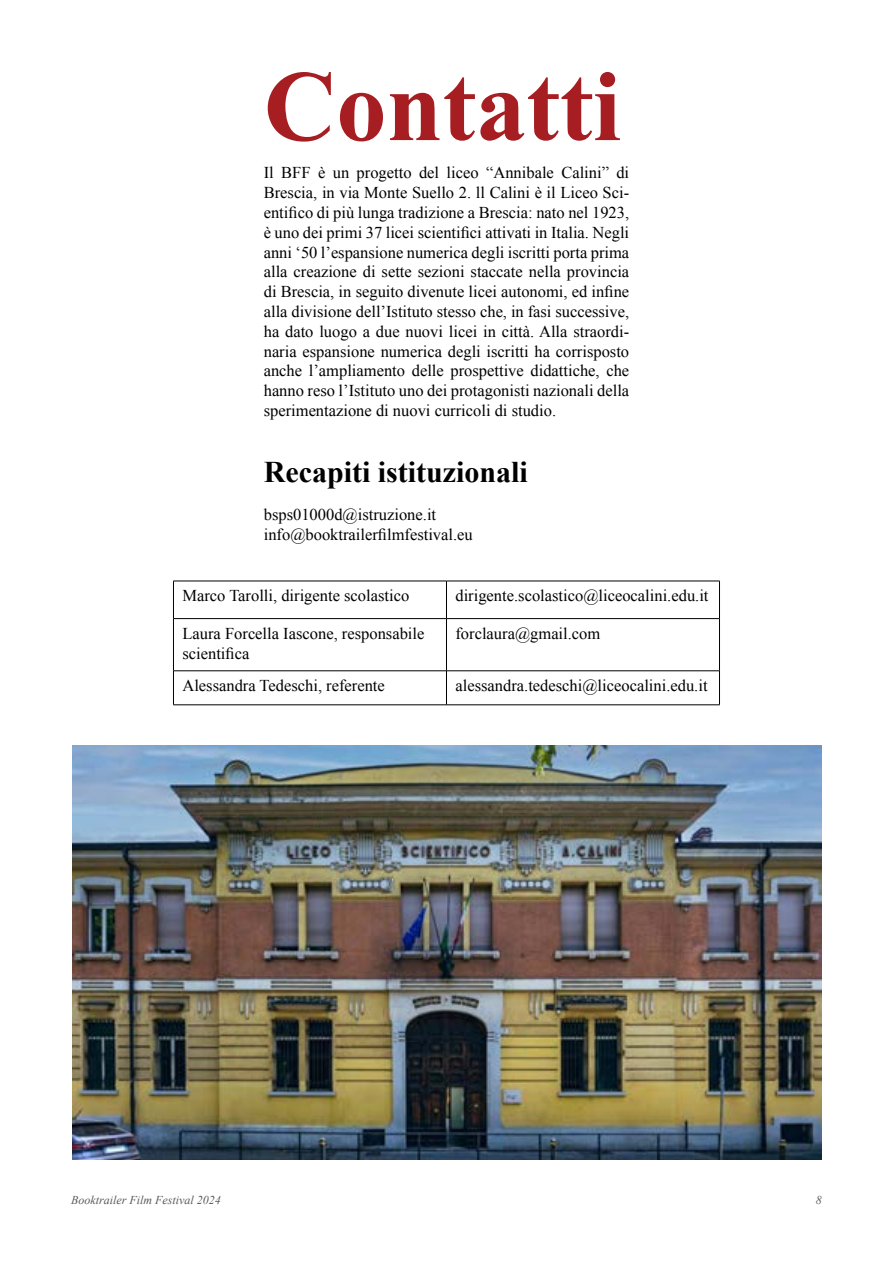
<style>
.page{position:relative;width:893px;height:1263px;background:#fff}
.page>*{position:absolute;margin:0;border:0;box-sizing:border-box;transform-origin:0 0}
.t1{font:700 100.5px "Times New Roman";color:#a61e22}
.t2{font:700 30px "Times New Roman";color:#000}
.t3{font:16.5px/19.8px "Times New Roman";color:#000}
.t4{font:italic 12px "Times New Roman";color:#58595b}
</style>
<div class="page">
<img style="left:72px;top:746px;width:750px;height:413px">
<hr style="left:173px;top:581px;width:273px;height:1px;background:#000">
<hr style="left:173px;top:581px;width:1px;height:37px;background:#000">
<hr style="left:446px;top:581px;width:274px;height:1px;background:#000">
<hr style="left:446px;top:581px;width:1px;height:37px;background:#000">
<hr style="left:719px;top:581px;width:1px;height:37px;background:#000">
<hr style="left:173px;top:618px;width:273px;height:1px;background:#000">
<hr style="left:173px;top:619px;width:1px;height:52px;background:#000">
<hr style="left:446px;top:618px;width:274px;height:1px;background:#000">
<hr style="left:446px;top:619px;width:1px;height:52px;background:#000">
<hr style="left:719px;top:619px;width:1px;height:52px;background:#000">
<hr style="left:173px;top:670px;width:273px;height:1px;background:#000">
<hr style="left:173px;top:671px;width:1px;height:34px;background:#000">
<hr style="left:446px;top:670px;width:274px;height:1px;background:#000">
<hr style="left:446px;top:671px;width:1px;height:34px;background:#000">
<hr style="left:719px;top:671px;width:1px;height:34px;background:#000">
<hr style="left:173px;top:704px;width:273px;height:1px;background:#000">
<hr style="left:446px;top:704px;width:274px;height:1px;background:#000">
<h1 class="t1" style="left:264px;top:37px;width:359px">Contatti</h1>
<p class="t3" style="left:264px;top:163px;width:367px;text-align:justify">Il BFF è un progetto del liceo “Annibale Calini” di Brescia, in via Monte Suello 2. ll Calini è il Liceo Sci&shy;entifico di più lunga tradizione a Brescia: nato nel 1923, è uno dei primi 37 licei scientifici attivati in Italia. Negli anni ‘50 l’espansione numerica degli iscritti porta prima alla creazione di sette sezioni staccate nella provincia di Brescia, in seguito divenute licei autonomi, ed infine alla divisione dell’Istituto stesso che, in fasi successive, ha dato luogo a due nuovi licei in città. Alla straordi&shy;naria espansione numerica degli iscritti ha corrisposto anche l’ampliamento delle prospettive didattiche, che hanno reso l’Istituto uno dei protagonisti nazionali della sperimentazione di nuovi curricoli di studio.</p>
<h2 class="t2" style="left:264px;top:451px;width:266px">Recapiti istituzionali</h2>
<p class="t3" style="left:264px;top:504px;width:211px">bsps01000d@istruzione.it info@booktrailerfilmfestival.eu</p>
<p class="t3" style="left:182px;top:586px;width:228px">Marco Tarolli, dirigente scolastico</p>
<p class="t3" style="left:455px;top:586px;width:255px">dirigente.scolastico@liceocalini.edu.it</p>
<p class="t3" style="left:182px;top:623px;width:243px">Laura Forcella Iascone, responsabile scientifica</p>
<p class="t3" style="left:455px;top:623px;width:146px">forclaura@gmail.com</p>
<p class="t3" style="left:182px;top:675px;width:204px">Alessandra Tedeschi, referente</p>
<p class="t3" style="left:455px;top:675px;width:254px">alessandra.tedeschi@liceocalini.edu.it</p>
<p class="t4" style="left:71px;top:1192px;width:151px">Booktrailer Film Festival 2024</p>
<p class="t4" style="left:816px;top:1192px;width:7px">8</p>
</div>
